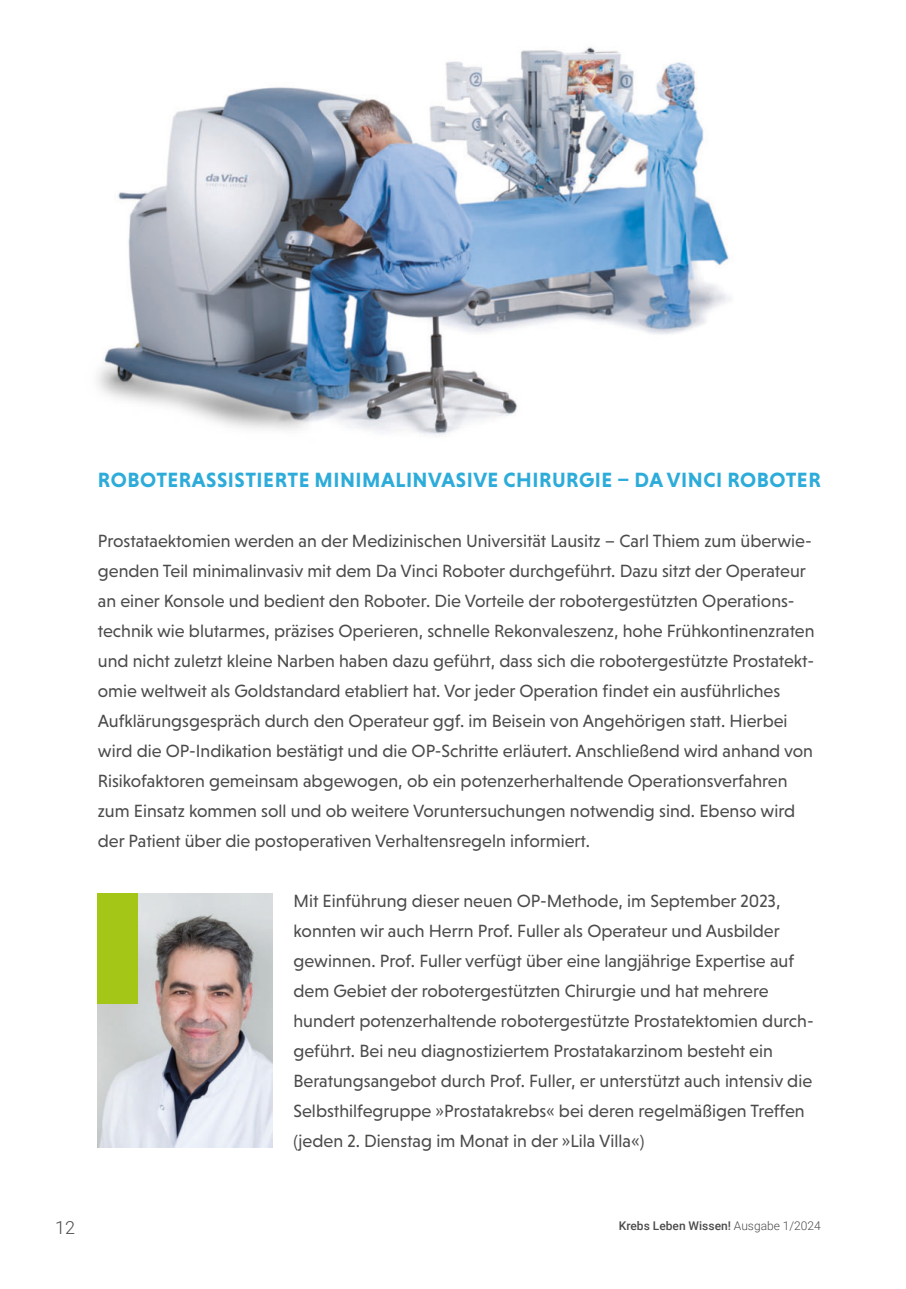
<style>
.page{position:relative;width:906px;height:1289px;background:#fff}
.page>*{position:absolute;margin:0;border:0;box-sizing:border-box;transform-origin:0 0}
.t1{font:700 21px "Niveau Grotesk";letter-spacing:.025em;color:#2dacda}
.t2{font:18px/30px "Niveau Grotesk";color:#4b4b4a}
.t3{font:300 18px "Roboto";color:#4b4b4a}
.t4{font:500 12px "Roboto";color:#4b4b4a}
.s1{font-weight:300}
</style>
<div class="page">
<img style="left:97px;top:46px;width:633px;height:391px">
<img style="left:98px;top:893px;width:174px;height:254px">
<div style="left:98px;top:893px;width:40px;height:110px;background:#a3c617"></div>
<p class="t1" style="left:98px;top:468px;width:724px">ROBOTERASSISTIERTE MINIMALINVASIVE CHIRURGIE – DA VINCI ROBOTER</p>
<p class="t2" style="left:98px;top:526px;width:718px">Prostataektomien werden an der Medizinischen Universität Lausitz – Carl Thiem zum überwie&shy;genden Teil minimalinvasiv mit dem Da Vinci Roboter durchgeführt. Dazu sitzt der Operateur an einer Konsole und bedient den Roboter. Die Vorteile der robotergestützten Operations&shy;technik wie blutarmes, präzises Operieren, schnelle Rekonvaleszenz, hohe Frühkontinenzraten und nicht zuletzt kleine Narben haben dazu geführt, dass sich die robotergestützte Prostatekt&shy;omie weltweit als Goldstandard etabliert hat. Vor jeder Operation findet ein ausführliches Aufklärungsgespräch durch den Operateur ggf. im Beisein von Angehörigen statt. Hierbei wird die OP-Indikation bestätigt und die OP-Schritte erläutert. Anschließend wird anhand von Risikofaktoren gemeinsam abgewogen, ob ein potenzerherhaltende Operationsverfahren zum Einsatz kommen soll und ob weitere Voruntersuchungen notwendig sind. Ebenso wird der Patient über die postoperativen Verhaltensregeln informiert.</p>
<p class="t2" style="left:293px;top:886px;width:522px">Mit Einführung dieser neuen OP-Methode, im September 2023, konnten wir auch Herrn Prof. Fuller als Operateur und Ausbilder gewinnen. Prof. Fuller verfügt über eine langjährige Expertise auf dem Gebiet der robotergestützten Chirurgie und hat mehrere hundert potenzerhaltende robotergestützte Prostatektomien durch&shy;geführt. Bei neu diagnostiziertem Prostatakarzinom besteht ein Beratungsangebot durch Prof. Fuller, er unterstützt auch intensiv die Selbsthilfegruppe »Prostatakrebs« bei deren regelmäßigen Treffen (jeden 2. Dienstag im Monat in der »Lila Villa«)</p>
<p class="t3" style="left:55px;top:1219px;width:21px">12</p>
<p class="t4" style="left:619px;top:1218px;width:204px">Krebs Leben Wissen! <span class="s1">Ausgabe 1/2024</span></p>
</div>
